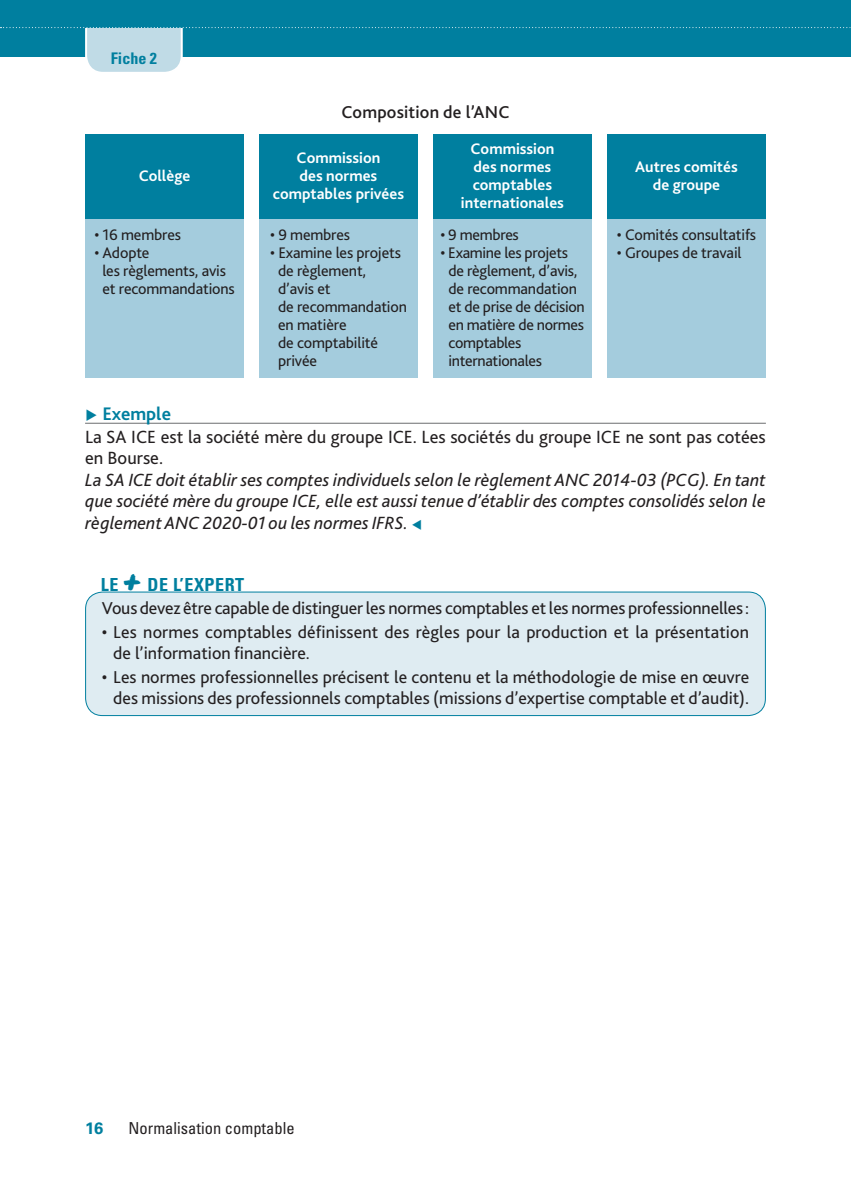
<style>
.page{position:relative;width:851px;height:1191px;background:#fff}
.page>*{position:absolute;margin:0;border:0;box-sizing:border-box;transform-origin:0 0}
.t1{font:700 19px "Bliss 2";color:#007f9f}
.t2{font:italic 18.4px/21.4px "Bliss 2";color:#231f20;text-align:justify}
.t3{font:18.4px/21.4px "Bliss 2";color:#231f20}
.t4{font:18px/21px "Bliss 2";color:#231f20}
.t5{font:500 18px "Bliss 2";letter-spacing:.01em;color:#231f20}
.t6{font:700 condensed 18px "Univers LT Std";letter-spacing:.03em;color:#007f9f}
.t7{font:condensed 16.4px "Univers LT Std";color:#231f20}
.t8{font:700 16.4px "Univers LT Std";color:#007f9f}
.t9{font:16px/18px "Bliss 2";letter-spacing:-.01em;color:#231f20}
.t10{font:700 16px/18px "Bliss 2";color:#fff;text-align:center}
.t11{font:700 condensed 16px "Univers LT Std";color:#007f9f}
.s1{font-family:"STIX";font-weight:400}
.s2{font-family:"STIX";font-style:normal;font-size:16.4px;color:#007f9f}
.s3{font-family:"Permanent Marker";font-weight:400;font-stretch:normal;font-size:32px}
</style>
<div class="page">
<svg style="left:0;top:0;width:849px;height:72px"></svg>
<hr style="left:85px;top:423px;width:680px;height:1px;background:#6c6d70">
<div style="left:85px;top:134px;width:159px;height:85px;background:#007f9f"></div>
<div style="left:85px;top:219px;width:159px;height:159px;background:#a4ccdd"></div>
<div style="left:259px;top:134px;width:159px;height:85px;background:#007f9f"></div>
<div style="left:259px;top:219px;width:159px;height:159px;background:#a4ccdd"></div>
<div style="left:433px;top:134px;width:158px;height:85px;background:#007f9f"></div>
<div style="left:433px;top:219px;width:158px;height:159px;background:#a4ccdd"></div>
<div style="left:607px;top:134px;width:158px;height:85px;background:#007f9f"></div>
<div style="left:607px;top:219px;width:158px;height:159px;background:#a4ccdd"></div>
<div style="left:86px;top:592px;width:679px;height:123px;background:#dfecf2;border-radius:17px"></div>
<div style="left:85px;top:591px;width:680px;height:125px;border:1px solid #007f9f;border-radius:17px"></div>
<p class="t11" style="left:111px;top:48px;width:48px">Fiche 2</p>
<p class="t10" style="left:139px;top:166px;width:53px">Collège</p>
<p class="t9" style="left:94px;top:225px;width:88px">• 16 membres</p>
<p class="t9" style="left:102px;top:243px;width:134px;text-indent:-8px">• Adopte<br>les règlements, avis et recommandations</p>
<p class="t5" style="left:341px;top:101px;width:169px">Composition de l’ANC</p>
<p class="t10" style="left:273px;top:148px;width:133px">Commission<br>des normes comptables privées</p>
<p class="t9" style="left:270px;top:225px;width:81px">• 9 membres</p>
<p class="t9" style="left:278px;top:243px;width:130px;text-indent:-8px">• Examine les projets de règlement,<br>d’avis et<br>de recommandation en matière<br>de comptabilité privée</p>
<p class="t10" style="left:461px;top:139px;width:105px">Commission des normes comptables internationales</p>
<p class="t9" style="left:440px;top:225px;width:80px">• 9 membres</p>
<p class="t9" style="left:448px;top:243px;width:138px;text-indent:-8px">• Examine les projets de règlement, d’avis, de recommandation et de prise de décision en matière de normes comptables internationales</p>
<p class="t10" style="left:635px;top:157px;width:104px">Autres comités de groupe</p>
<p class="t9" style="left:616px;top:225px;width:141px">• Comités consultatifs</p>
<p class="t9" style="left:616px;top:243px;width:126px">• Groupes de travail</p>
<p class="t1" style="left:85px;top:402px;width:87px"><span class="s1">▸</span> Exemple</p>
<p class="t3" style="left:85px;top:425px;width:682px">La SA ICE est la société mère du groupe ICE. Les sociétés du groupe ICE ne sont pas cotées en Bourse.</p>
<p class="t2" style="left:85px;top:468px;width:682px">La SA ICE doit établir ses comptes individuels selon le règlement ANC 2014-03 (PCG). En tant que société mère du groupe ICE, elle est aussi tenue d’établir des comptes consolidés selon le règlement ANC 2020-01 ou les normes IFRS. <span class="s2">◂</span></p>
<p class="t6" style="left:101px;top:573px;width:145px">LE <span class="s3">+</span> DE L’EXPERT</p>
<p class="t4" style="left:102px;top:597px;width:648px">Vous devez être capable de distinguer les normes comptables et les normes professionnelles:</p>
<p class="t4" style="left:113px;top:621px;width:637px;text-indent:-11px">• Les normes comptables définissent des règles pour la production et la présentation de l’information financière.</p>
<p class="t4" style="left:102px;top:666px;width:648px;text-align:right">• Les normes professionnelles précisent le contenu et la méthodologie de mise en œuvre des missions des professionnels comptables (missions d’expertise comptable et d’audit).</p>
<p class="t8" style="left:85px;top:1118px;width:20px">16</p>
<p class="t7" style="left:129px;top:1117px;width:167px">Normalisation comptable</p>
</div>
